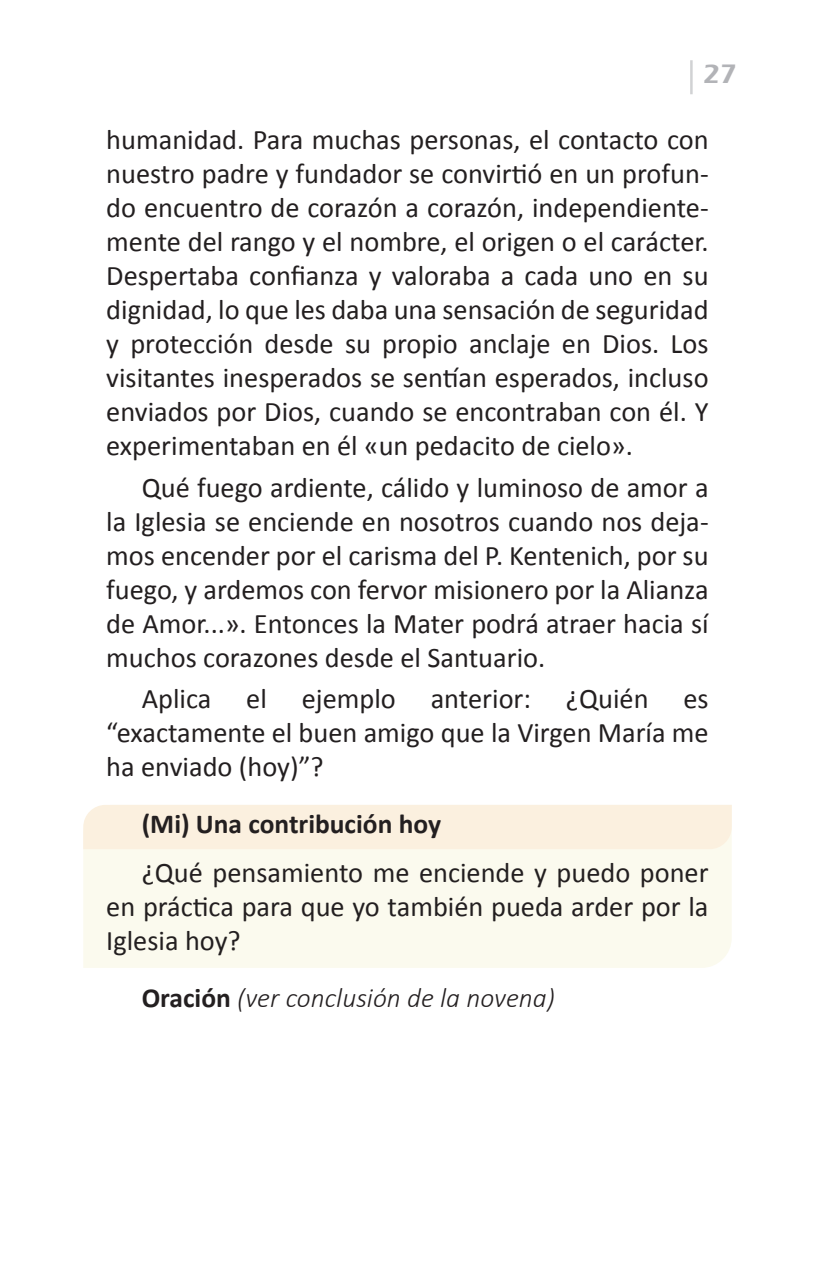
<style>
.page{position:relative;width:815px;height:1276px;background:#fff}
.page>*{position:absolute;margin:0;border:0;box-sizing:border-box;transform-origin:0 0}
.t1{font:28.5px/34px "Calibri";color:#231f20;text-align:justify}
.t2{font:italic 300 27.5px "Calibri";color:#231f20}
.t3{font:700 27.5px "Calibri";color:#231f20}
.t4{font:600 27.5px "Eras ITC";color:#b2b3b7}
.s1{font-weight:700;font-style:normal}
</style>
<div class="page">
<hr style="left:690px;top:60px;width:3px;height:34px;background:#d1d2d4">
<div style="left:83px;top:849px;width:649px;height:119px;background:#fbfaee"></div>
<div style="left:83px;top:805px;width:649px;height:44px;background:#fbf0df"></div>
<p class="t4" style="left:703px;top:58px;width:35px">27</p>
<p class="t1" style="left:106px;top:125px;width:604px">humanidad. Para muchas personas, el contacto con nuestro padre y fundador se convirtió en un profun&shy;do encuentro de corazón a corazón, independiente&shy;mente del rango y el nombre, el origen o el carácter.<br>Despertaba confianza y valoraba a cada uno en su dignidad, lo que les daba una sensación de seguridad y protección desde su propio anclaje en Dios. Los visitantes inesperados se sentían esperados, incluso enviados por Dios, cuando se encontraban con él. Y experimentaban en él «un pedacito de cielo».</p>
<p class="t1" style="left:106px;top:472px;width:604px;text-indent:35px">Qué fuego ardiente, cálido y luminoso de amor a la Iglesia se enciende en nosotros cuando nos deja&shy;mos encender por el carisma del P. Kentenich, por su fuego, y ardemos con fervor misionero por la Alianza de Amor...». Entonces la Mater podrá atraer hacia sí muchos corazones desde el Santuario.</p>
<p class="t1" style="left:106px;top:683px;width:604px;text-indent:35px">Aplica el ejemplo anterior: ¿Quién es “exactamente el buen amigo que la Virgen María me ha enviado (hoy)”?</p>
<p class="t3" style="left:142px;top:805px;width:301px">(Mi) Una contribución hoy</p>
<p class="t1" style="left:106px;top:857px;width:604px;text-indent:35px">¿Qué pensamiento me enciende y puedo poner en práctica para que yo también pueda arder por la Iglesia hoy?</p>
<p class="t2" style="left:142px;top:988px;width:415px"><span class="s1">Oración</span> (ver conclusión de la novena)</p>
</div>
